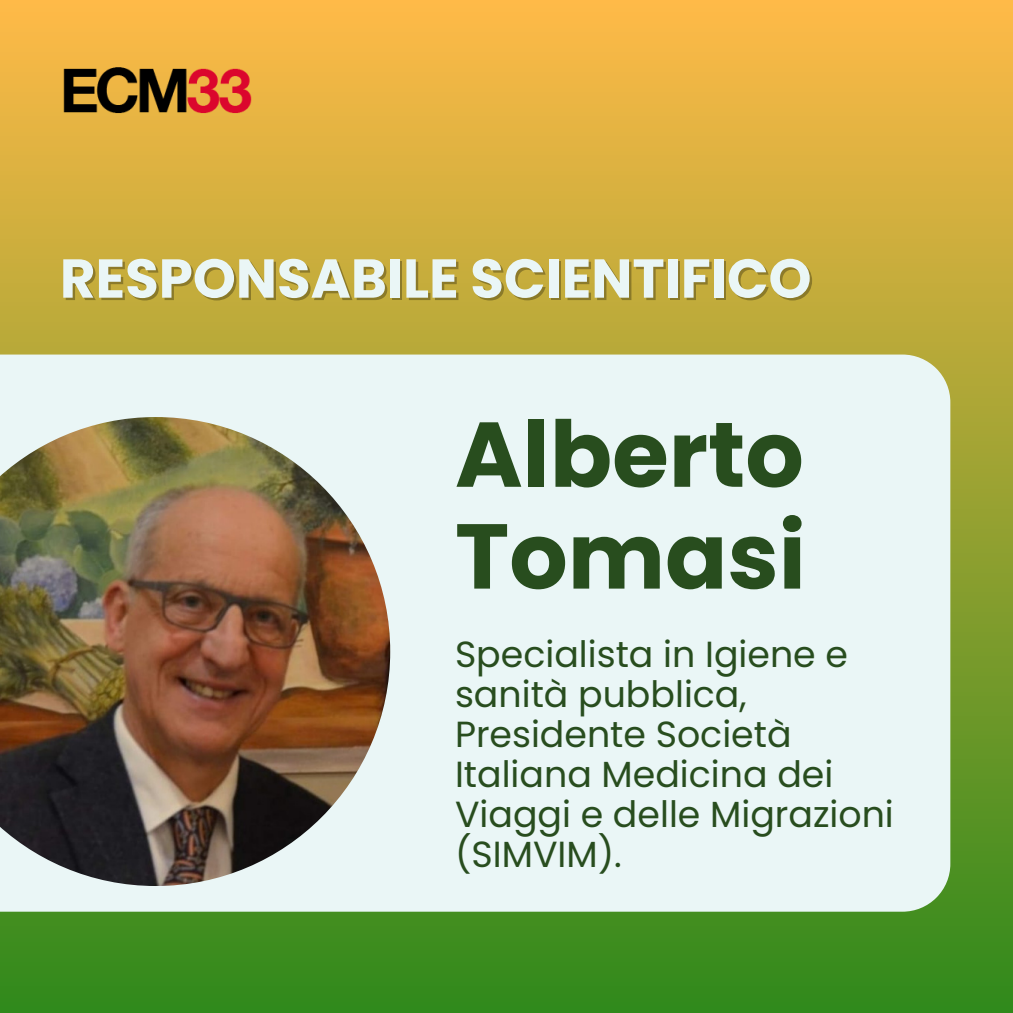
<style>
.page{position:relative;width:1013px;height:1013px;background:#fff}
.page>*{position:absolute;margin:0;border:0;box-sizing:border-box;transform-origin:0 0}
.t1{font:700 91.88px/101.8px "Poppins";color:#284d1e}
.t2{font:700 54.62px "Poppins";color:#eaf6f6}
.t3{font:36.25px/40.1px "Poppins";color:#284d1e}
</style>
<div class="page">
<div style="left:0;top:0;width:1012px;height:1012px;background:linear-gradient(to bottom,#ffba48,#318a1d)"></div>
<div style="left:0;top:354px;width:950px;height:557px;background:#eaf6f6"></div>
<img style="left:60px;top:61px;width:191px;height:81px">
<img style="left:0;top:417px;width:390px;height:469px">
<p class="t2" style="left:60px;top:240px;width:753px">RESPONSABILE SCIENTIFICO</p>
<h1 class="t1" style="left:455px;top:404px;width:352px">Alberto<br>Tomasi</h1>
<h2 class="t3" style="left:455px;top:634px;width:394px">Specialista in Igiene e sanità pubblica,</h2>
<p class="t3" style="left:455px;top:714px;width:440px">Presidente Società<br>Italiana Medicina dei<br>Viaggi e delle Migrazioni (SIMVIM).</p>
</div>
